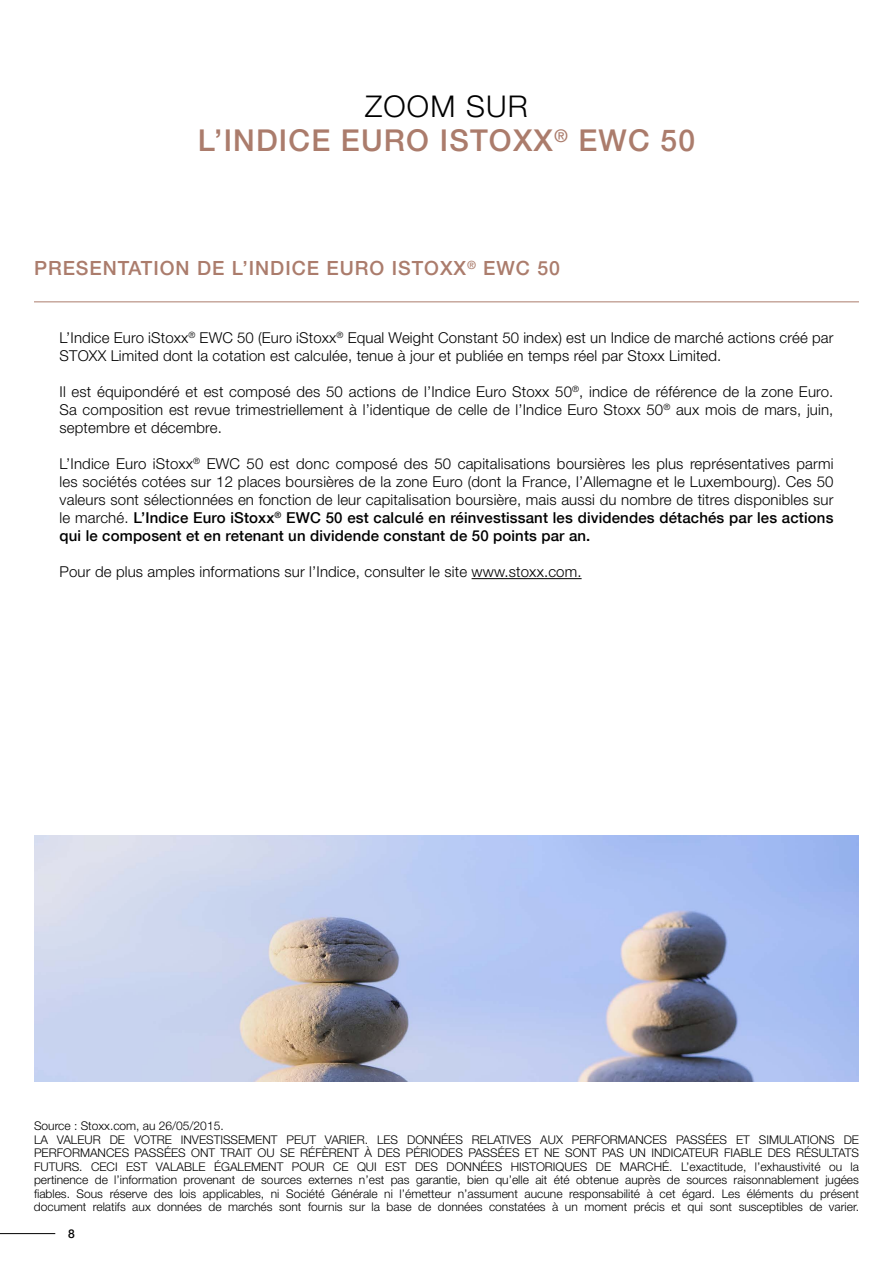
<style>
.page{position:relative;width:893px;height:1263px;background:#fff}
.page>*{position:absolute;margin:0;border:0;box-sizing:border-box;transform-origin:0 0}
.t1{font:500 30px "Helvetica Neue LT";letter-spacing:.04em;color:#ab7c6c}
.t2{font:300 30px "Helvetica Neue";letter-spacing:.04em;color:#000}
.t3{font:500 19.5px "Helvetica Neue LT";letter-spacing:.05em;color:#ab7c6c}
.t4{font:300 15px/18px "Helvetica Neue";letter-spacing:.01em;color:#000;text-align:justify}
.t5{font:300 12px/13.5px "Helvetica Neue";color:#000}
.t6{font:500 12px "Helvetica Neue LT";color:#000}
.s1{font-weight:500}
</style>
<div class="page">
<hr style="left:0;top:1233px;width:55px;height:1px;background:#000">
<img style="left:34px;top:836px;width:825px;height:245px">
<hr style="left:34px;top:301px;width:825px;height:1px;background:#ab7c6c">
<hr style="left:472px;top:578px;width:110px;height:1px;background:#000">
<h1 class="t2" style="left:365px;top:88px;width:164px">ZOOM SUR</h1>
<h1 class="t1" style="left:198px;top:123px;width:77px">L’INDICE</h1>
<h1 class="t1" style="left:341px;top:123px;width:43px">EURO</h1>
<h1 class="t1" style="left:440px;top:123px;width:52px">ISTOXX</h1>
<h1 class="t1" style="left:554px;top:123px;width:142px"><sup>®</sup> EWC 50</h1>
<h2 class="t3" style="left:34px;top:257px;width:249px">PRESENTATION DE L’INDICE</h2>
<h2 class="t3" style="left:326px;top:257px;width:235px">EURO ISTOXX<sup>®</sup> EWC 50</h2>
<p class="t4" style="left:60px;top:328px;width:775px">L’Indice Euro iStoxx<sup>®</sup> EWC 50 (Euro iStoxx<sup>®</sup> Equal Weight Constant 50 index) est un Indice de marché actions créé par<br>STOXX Limited dont la cotation est calculée, tenue à jour et publiée en temps réel par Stoxx Limited.</p>
<p class="t4" style="left:60px;top:382px;width:775px">Il est équipondéré et est composé des 50 actions de l’Indice Euro Stoxx 50<sup>®</sup>, indice de référence de la zone Euro.<br>Sa composition est revue trimestriellement à l’identique de celle de l’Indice Euro Stoxx 50<sup>®</sup> aux mois de mars, juin, septembre et décembre.</p>
<p class="t4" style="left:60px;top:454px;width:775px">L’Indice Euro iStoxx<sup>®</sup> EWC 50 est donc composé des 50 capitalisations boursières les plus représentatives parmi les sociétés cotées sur 12 places boursières de la zone Euro (dont la France, l’Allemagne et le Luxembourg). Ces 50 valeurs sont sélectionnées en fonction de leur capitalisation boursière, mais aussi du nombre de titres disponibles sur le marché. <span class="s1">L’Indice Euro iStoxx</span><sup>®</sup> <span class="s1">EWC 50 est calculé en réinvestissant les dividendes détachés par les actions qui le composent et en retenant un dividende constant de 50 points par an.</span></p>
<p class="t4" style="left:60px;top:562px;width:524px">Pour de plus amples informations sur l’Indice, consulter le site www.stoxx.com.</p>
<p class="t5" style="left:34px;top:1119px;width:827px">Source : Stoxx.com, au 26/05/2015.<br>LA VALEUR DE VOTRE INVESTISSEMENT PEUT VARIER. LES DONNÉES RELATIVES AUX PERFORMANCES PASSÉES ET SIMULATIONS DE PERFORMANCES PASSÉES ONT TRAIT OU SE RÉFÈRENT À DES PÉRIODES PASSÉES ET NE SONT PAS UN INDICATEUR FIABLE DES RÉSULTATS FUTURS. CECI EST VALABLE ÉGALEMENT POUR CE QUI EST DES DONNÉES HISTORIQUES DE MARCHÉ. L’exactitude, l’exhaustivité ou la pertinence de l’information provenant de sources externes n’est pas garantie, bien qu’elle ait été obtenue auprès de sources raisonnablement jugées fiables. Sous réserve des lois applicables, ni Société Générale ni l’émetteur n’assument aucune responsabilité à cet égard. Les éléments du présent document relatifs aux données de marchés sont fournis sur la base de données constatées à un moment précis et qui sont susceptibles de varier.</p>
<p class="t6" style="left:68px;top:1226px;width:8px">8</p>
</div>
